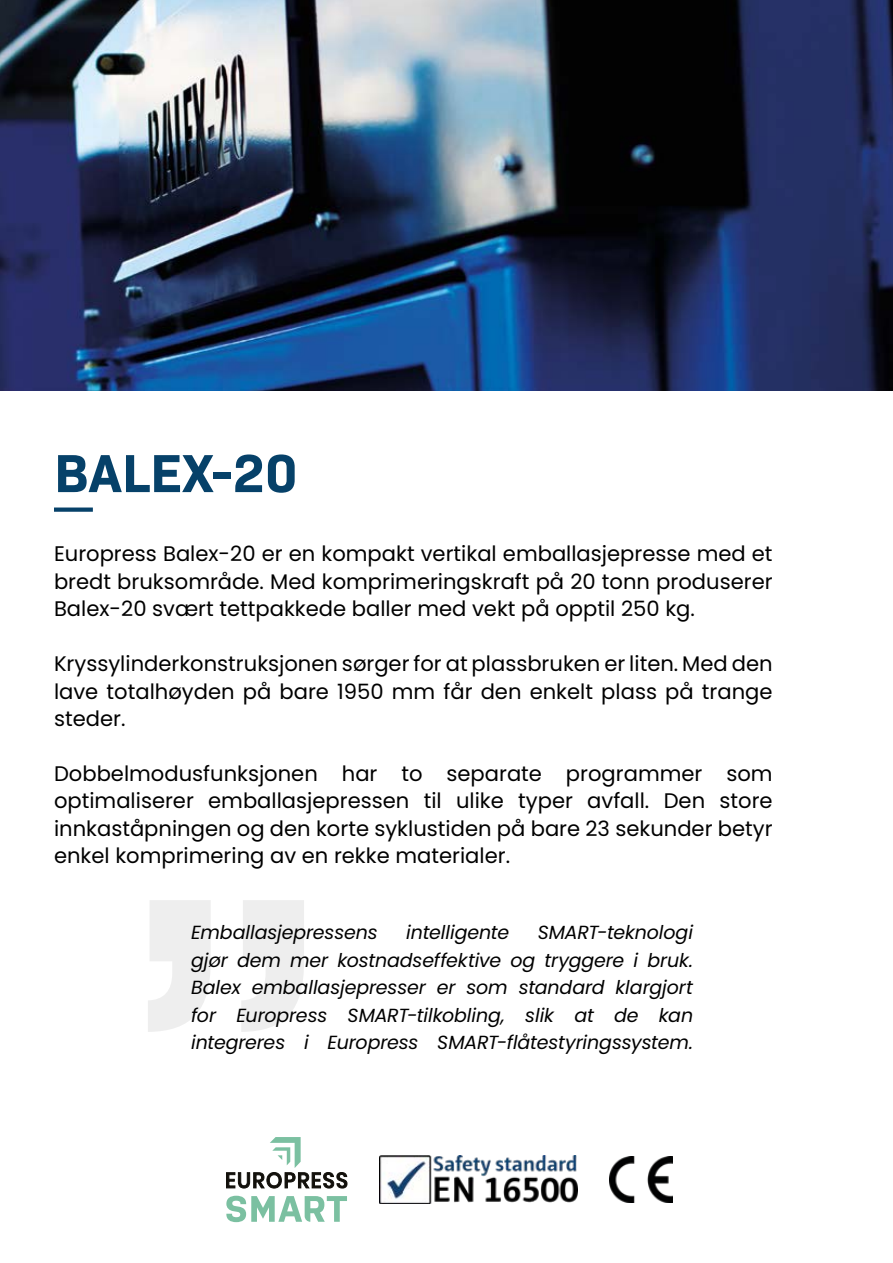
<style>
.page{position:relative;width:893px;height:1263px;background:#fff}
.page>*{position:absolute;margin:0;border:0;box-sizing:border-box;transform-origin:0 0}
.t1{font:700 54.3px "Bio Sans";color:#064169}
.t2{font:21.15px/27.5px "Poppins";color:#000;text-align:justify}
.t3{font:italic 19.05px/27.5px "Poppins";letter-spacing:-.005em;color:#000;text-align:justify}
</style>
<div class="page">
<img style="left:0;top:0;width:893px;height:391px">
<hr style="left:892px;top:1092px;width:1px;height:171px;background:#064169">
<div style="left:54px;top:507px;width:39px;height:5px;background:#064169"></div>
<svg style="left:226px;top:1196px;width:121px;height:26px"></svg>
<svg style="left:226px;top:1137px;width:121px;height:51px"></svg>
<img style="left:609px;top:1157px;width:63px;height:45px">
<img style="left:380px;top:1155px;width:197px;height:48px">
<svg style="left:148px;top:900px;width:156px;height:132px"></svg>
<h1 class="t1" style="left:54px;top:432px;width:245px">BALEX-20</h1>
<p class="t2" style="left:54px;top:540px;width:720px">Europress Balex-20 er en kompakt vertikal emballasjepresse med et bredt bruksområde. Med komprimeringskraft på 20 tonn produserer Balex-20 svært tettpakkede baller med vekt på opptil 250 kg.</p>
<p class="t2" style="left:54px;top:650px;width:720px">Kryssylinderkonstruksjonen sørger for at plassbruken er liten. Med den lave totalhøyden på bare 1950 mm får den enkelt plass på trange steder.</p>
<p class="t2" style="left:54px;top:760px;width:720px">Dobbelmodusfunksjonen har to separate programmer som optimaliserer emballasjepressen til ulike typer avfall. Den store innkaståpningen og den korte syklustiden på bare 23 sekunder betyr enkel komprimering av en rekke materialer.</p>
<p class="t3" style="left:191px;top:919px;width:503px;text-indent:346px">SMART-teknologi gjør dem mer kostnadseffektive og tryggere i bruk.<br>Balex emballasjepresser er som standard klargjort for Europress SMART-tilkobling, slik at de kan integreres i Europress SMART-flåtestyringssystem.</p>
<p class="t3" style="left:191px;top:919px;width:188px">Emballasjepressens</p>
<p class="t3" style="left:406px;top:919px;width:104px">intelligente</p>
</div>
